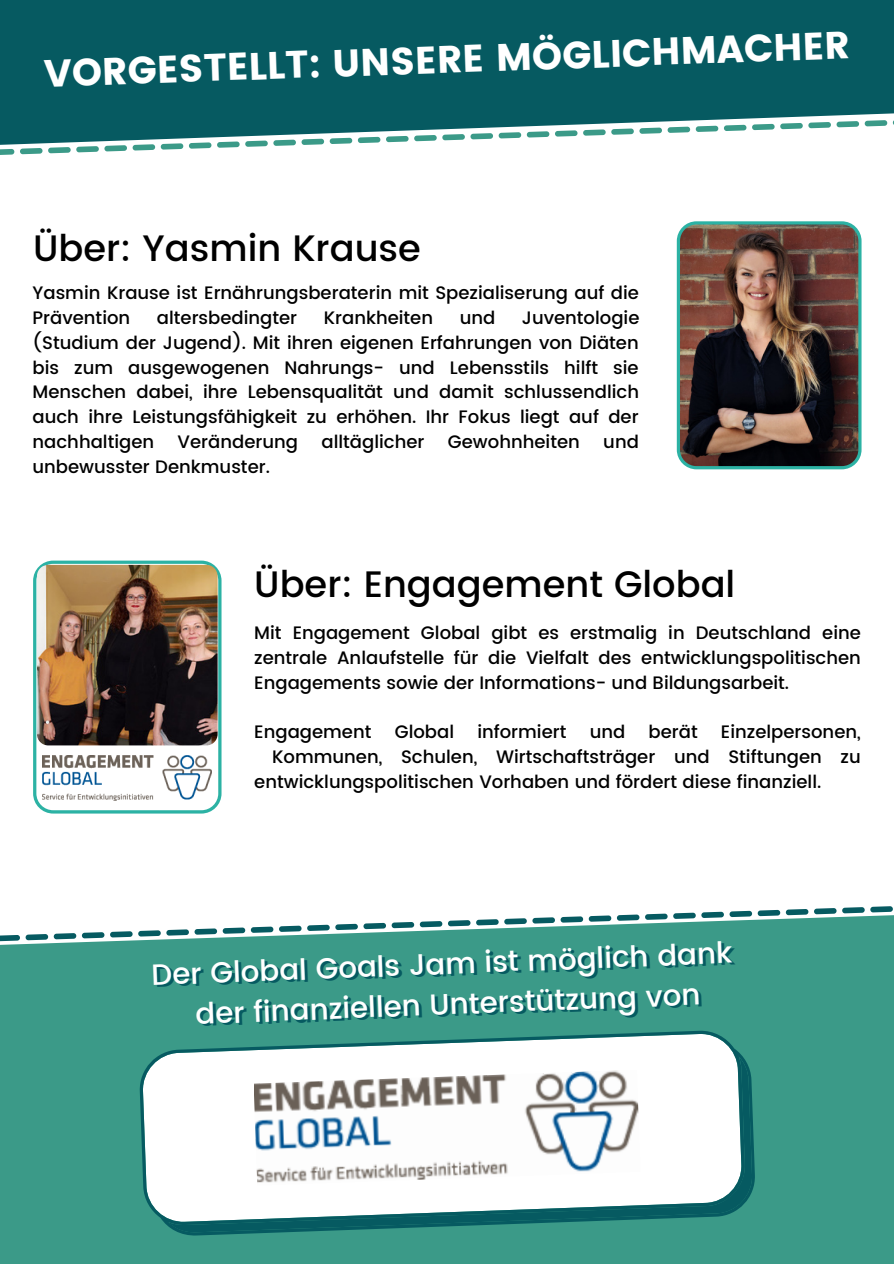
<style>
.page{position:relative;width:894px;height:1264px;background:#fff}
.page>*{position:absolute;margin:0;border:0;box-sizing:border-box;transform-origin:0 0}
.t1{font:38.25px "Poppins";color:#fff}
.t2{font:500 36.75px "Poppins";color:#000}
.t3{font:500 29.25px "Poppins";color:#fff}
.t4{font:500 18px/24.8px "Poppins";color:#000;text-align:justify}
</style>
<div class="page">
<div style="left:0;top:942px;width:893px;height:321px;background:#3b9a88"></div>
<svg style="left:0;top:906px;width:893px;height:36px"></svg>
<svg style="left:138px;top:1028px;width:618px;height:209px"></svg>
<img style="left:253px;top:1069px;width:387px;height:116px">
<img style="left:676px;top:221px;width:185px;height:248px">
<svg style="left:33px;top:560px;width:188px;height:253px"></svg>
<img style="left:43px;top:755px;width:169px;height:45px">
<img style="left:37px;top:565px;width:180px;height:180px;border-radius:11px">
<div style="left:0;top:0;width:893px;height:119px;background:#065a61"></div>
<svg style="left:0;top:119px;width:893px;height:36px"></svg>
<p class="t1" style="left:43px;top:51px;width:807px;rotate:-2deg">VORGESTELLT: UNSERE MÖGLICHMACHER</p>
<p class="t2" style="left:33px;top:226px;width:389px">Über: Yasmin Krause</p>
<p class="t4" style="left:33px;top:281px;width:607px">Yasmin Krause ist Ernährungsberaterin mit Spezialiserung auf die<br>Prävention</p>
<p class="t4" style="left:33px;top:305px;width:608px;text-indent:489px">Juventologie (Studium der Jugend). Mit ihren eigenen Erfahrungen von Diäten bis zum ausgewogenen Nahrungs- und Lebensstils hilft sie Menschen dabei, ihre Lebensqualität und damit schlussendlich auch ihre Leistungsfähigkeit zu erhöhen. Ihr Fokus liegt auf der nachhaltigen</p>
<p class="t4" style="left:157px;top:305px;width:142px">altersbedingter</p>
<p class="t4" style="left:324px;top:305px;width:111px">Krankheiten</p>
<p class="t4" style="left:459px;top:305px;width:37px">und</p>
<p class="t4" style="left:178px;top:429px;width:122px">Veränderung</p>
<p class="t4" style="left:321px;top:429px;width:104px">alltäglicher</p>
<p class="t4" style="left:448px;top:429px;width:133px">Gewohnheiten</p>
<p class="t4" style="left:603px;top:429px;width:37px">und</p>
<p class="t4" style="left:33px;top:454px;width:239px">unbewusster Denkmuster.</p>
<p class="t2" style="left:254px;top:563px;width:482px">Über: Engagement Global</p>
<p class="t4" style="left:254px;top:620px;width:608px">Mit Engagement Global gibt es erstmalig in Deutschland eine zentrale Anlaufstelle für die Vielfalt des entwicklungspolitischen Engagements sowie der Informations- und Bildungsarbeit.</p>
<p class="t4" style="left:254px;top:719px;width:119px">Engagement</p>
<p class="t4" style="left:394px;top:719px;width:61px">Global</p>
<p class="t4" style="left:477px;top:719px;width:91px">informiert</p>
<p class="t4" style="left:589px;top:719px;width:37px">und</p>
<p class="t4" style="left:648px;top:719px;width:51px">berät</p>
<p class="t4" style="left:720px;top:719px;width:141px">Einzelpersonen,</p>
<p class="t4" style="left:272px;top:744px;width:590px">Kommunen, Schulen, Wirtschaftsträger und Stiftungen zu</p>
<p class="t4" style="left:254px;top:769px;width:568px">entwicklungspolitischen Vorhaben und fördert diese finanziell.</p>
<p class="t3" style="left:151px;top:957px;width:582px;rotate:-2deg">Der Global Goals Jam ist möglich dank</p>
<p class="t3" style="left:195px;top:996px;width:506px;rotate:-2deg">der finanziellen Unterstützung von</p>
</div>
